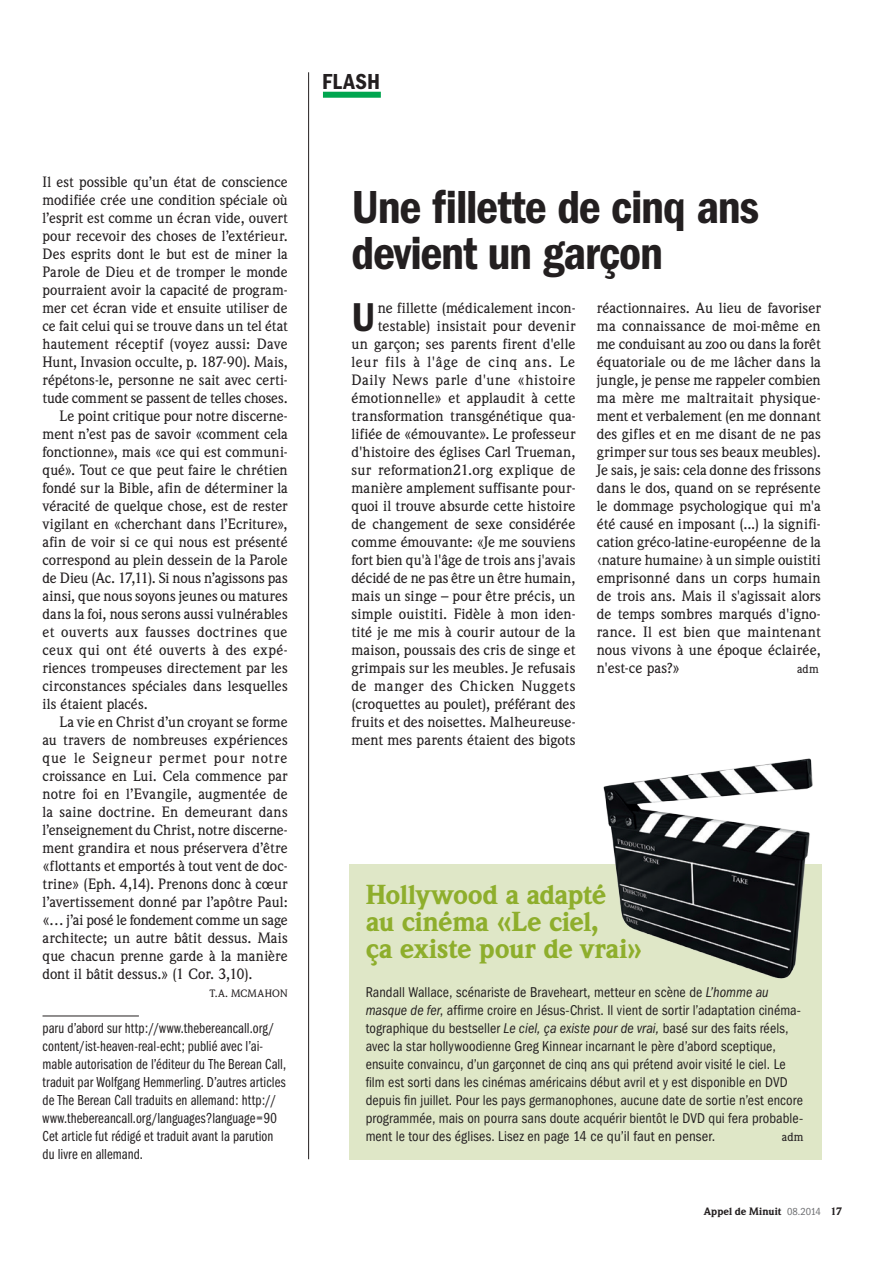
<style>
.page{position:relative;width:893px;height:1263px;background:#fff}
.page>*{position:absolute;margin:0;border:0;box-sizing:border-box;transform-origin:0 0}
.t1{font:600 condensed 48px/45.6px "Franklin Gothic";letter-spacing:-.025em;color:#231f20}
.t2{font:600 condensed 41.7px "Franklin Gothic";color:#231f20}
.t3{font:900 27px/27px "Weidemann";letter-spacing:-.01em;color:#8eae2c}
.t4{font:600 condensed 22.5px "Franklin Gothic";letter-spacing:.025em;color:#231f20}
.t5{font:15px/18px "Franklin Gothic Book Cmpr";letter-spacing:.005em;color:#231f20}
.t6{font:500 14.7px/18px "Weidemann";color:#231f20;text-align:right}
.t7{font:condensed 14.7px/18px "Franklin Gothic";letter-spacing:.005em;color:#231f20;scale:.96 1}
.t8{font:500 14.7px "Weidemann";letter-spacing:-.02em;color:#231f20}
.t9{font:500 14.7px "Weidemann";letter-spacing:.025em;color:#231f20}
.t10{font:500 14.7px "Weidemann";letter-spacing:.045em;color:#231f20}
.t11{font:500 12px "Weidemann";letter-spacing:.02em;color:#231f20}
.t12{font:900 10.5px "Weidemann";letter-spacing:-.005em;color:#231f20}
.t13{font:500 10.5px "Weidemann";color:#231f20}
.s1{font-style:italic}
.s2{font-family:"Franklin Gothic";font-weight:400;font-stretch:condensed;color:#6c6d70}
</style>
<div class="page">
<hr style="left:308px;top:72px;width:1px;height:1087px;background:#231f20">
<div style="left:323px;top:92px;width:58px;height:6px;background:#00a54f"></div>
<div style="left:349px;top:864px;width:473px;height:295px;background:#dfe7c7"></div>
<hr style="left:43px;top:1016px;width:96px;height:1px;background:#231f20">
<img style="left:603px;top:758px;width:210px;height:221px">
<p class="t6" style="left:43px;top:173px;width:247px">Il est possible qu’un état de conscience</p>
<p class="t6" style="left:43px;top:191px;width:247px">modifiée crée une condition spéciale où</p>
<p class="t6" style="left:43px;top:209px;width:247px">l’esprit est comme un écran vide, ouvert</p>
<p class="t6" style="left:43px;top:227px;width:247px">pour recevoir des choses de l’extérieur.</p>
<p class="t6" style="left:43px;top:245px;width:247px">Des esprits dont le but est de miner la</p>
<p class="t6" style="left:43px;top:263px;width:247px">Parole de Dieu et de tromper le monde</p>
<p class="t6" style="left:43px;top:281px;width:247px">pourraient avoir la capacité de program-</p>
<p class="t6" style="left:43px;top:299px;width:247px">mer cet écran vide et ensuite utiliser de</p>
<p class="t6" style="left:43px;top:317px;width:247px">ce fait celui qui se trouve dans un tel état</p>
<p class="t6" style="left:43px;top:335px;width:247px">hautement réceptif (voyez aussi: Dave</p>
<p class="t6" style="left:43px;top:353px;width:247px">Hunt, Invasion occulte, p. 187-90). Mais,</p>
<p class="t6" style="left:43px;top:371px;width:247px">répétons-le, personne ne sait avec certi-</p>
<p class="t6" style="left:43px;top:389px;width:247px">tude comment se passent de telles choses.</p>
<p class="t6" style="left:60px;top:407px;width:230px">Le point critique pour notre discerne-</p>
<p class="t6" style="left:43px;top:425px;width:247px">ment n’est pas de savoir «comment cela</p>
<p class="t6" style="left:43px;top:443px;width:247px">fonctionne», mais «ce qui est communi-</p>
<p class="t6" style="left:43px;top:461px;width:247px">qué». Tout ce que peut faire le chrétien</p>
<p class="t6" style="left:43px;top:479px;width:247px">fondé sur la Bible, afin de déterminer la</p>
<p class="t6" style="left:43px;top:497px;width:247px">véracité de quelque chose, est de rester</p>
<p class="t6" style="left:43px;top:515px;width:247px">vigilant en «cherchant dans l’Ecriture»,</p>
<p class="t6" style="left:43px;top:533px;width:247px">afin de voir si ce qui nous est présenté</p>
<p class="t6" style="left:43px;top:551px;width:247px">correspond au plein dessein de la Parole</p>
<p class="t6" style="left:43px;top:569px;width:247px">de Dieu (Ac. 17,11). Si nous n’agissons pas</p>
<p class="t6" style="left:43px;top:587px;width:247px">ainsi, que nous soyons jeunes ou matures</p>
<p class="t6" style="left:43px;top:605px;width:247px">dans la foi, nous serons aussi vulnérables</p>
<p class="t9" style="left:43px;top:623px;width:247px">et ouverts aux fausses doctrines que</p>
<p class="t6" style="left:43px;top:641px;width:247px">ceux qui ont été ouverts à des expé-</p>
<p class="t6" style="left:43px;top:659px;width:247px">riences trompeuses directement par les</p>
<p class="t6" style="left:43px;top:677px;width:247px">circonstances spéciales dans lesquelles</p>
<p class="t6" style="left:43px;top:695px;width:107px">ils étaient placés.</p>
<p class="t6" style="left:60px;top:713px;width:230px">La vie en Christ d’un croyant se forme</p>
<p class="t6" style="left:43px;top:731px;width:247px">au travers de nombreuses expériences</p>
<p class="t10" style="left:43px;top:749px;width:247px">que le Seigneur permet pour notre</p>
<p class="t6" style="left:43px;top:767px;width:247px">croissance en Lui. Cela commence par</p>
<p class="t6" style="left:43px;top:785px;width:247px">notre foi en l’Evangile, augmentée de</p>
<p class="t6" style="left:43px;top:803px;width:247px">la saine doctrine. En demeurant dans</p>
<p class="t6" style="left:43px;top:821px;width:247px">l’enseignement du Christ, notre discerne-</p>
<p class="t6" style="left:43px;top:839px;width:247px">ment grandira et nous préservera d’être</p>
<p class="t6" style="left:43px;top:857px;width:247px">«flottants et emportés à tout vent de doc-</p>
<p class="t6" style="left:43px;top:875px;width:247px">trine» (Eph. 4,14). Prenons donc à cœur</p>
<p class="t6" style="left:43px;top:893px;width:247px">l’avertissement donné par l’apôtre Paul:</p>
<p class="t8" style="left:43px;top:911px;width:247px">«… j’ai posé le fondement comme un sage</p>
<p class="t6" style="left:43px;top:929px;width:247px">architecte; un autre bâtit dessus. Mais</p>
<p class="t6" style="left:43px;top:947px;width:247px">que chacun prenne garde à la manière</p>
<p class="t6" style="left:43px;top:965px;width:212px">dont il bâtit dessus.» (1 Cor. 3,10).</p>
<p class="t13" style="left:209px;top:987px;width:57px">T.A. McMahon</p>
<p class="t5" style="left:43px;top:1019px;width:245px">paru d’abord sur http://www.thebereancall.org/ content/ist-heaven-real-echt; publié avec l’ai&shy;mable autorisation de l’éditeur du The Berean Call, traduit par Wolfgang Hemmerling. D’autres articles de The Berean Call traduits en allemand: http:// www.thebereancall.org/languages?language=90<br>Cet article fut rédigé et traduit avant la parution du livre en allemand.</p>
<h3 class="t4" style="left:322px;top:69px;width:60px">Flash</h3>
<h1 class="t1" style="left:351px;top:185px;width:409px">Une fillette de cinq ans devient un garçon</h1>
<h2 class="t2" style="left:351px;top:293px;width:20px">U</h2>
<p class="t6" style="left:351px;top:299px;width:226px">ne fillette (médicalement incon&shy;testable) insistait pour devenir<br>un garçon; ses parents firent d'elle leur fils à l'âge de cinq ans. Le Daily News parle d'une «histoire émotionnelle» et applaudit à cette transformation transgénétique qua&shy;lifiée de «émouvante». Le professeur d'histoire des églises Carl Trueman, sur reformation21.org explique de manière amplement suffisante pour&shy;quoi il trouve absurde cette histoire de changement de sexe considérée comme émouvante: «Je me souviens fort bien qu'à l'âge de trois ans j'avais décidé de ne pas être un être humain, mais un singe – pour être précis, un simple ouistiti. Fidèle à mon iden&shy;tité je me mis à courir autour de la maison, poussais des cris de singe et grimpais sur les meubles. Je refusais de manger des Chicken Nuggets (croquettes au poulet), préférant des fruits et des noisettes. Malheureuse&shy;ment mes parents étaient des bigots</p>
<p class="t6" style="left:597px;top:299px;width:226px;text-align:justify">réactionnaires. Au lieu de favoriser ma connaissance de moi-même en me conduisant au zoo ou dans la forêt équatoriale ou de me lâcher dans la jungle, je pense me rappeler combien ma mère me maltraitait physique&shy;ment et verbalement (en me donnant des gifles et en me disant de ne pas grimper sur tous ses beaux meubles).<br>Je sais, je sais: cela donne des frissons dans le dos, quand on se représente le dommage psychologique qui m'a été causé en imposant (...) la signifi&shy;cation gréco-latine-européenne de la ‹nature humaine› à un simple ouistiti emprisonné dans un corps humain de trois ans. Mais il s'agissait alors de temps sombres marqués d'igno&shy;rance. Il est bien que maintenant nous vivons à une époque éclairée, n'est-ce pas?»</p>
<p class="t11" style="left:797px;top:662px;width:23px">adm</p>
<h3 class="t3" style="left:366px;top:881px;width:278px">Hollywood a adapté<br>au cinéma «Le ciel,<br>ça existe pour de vrai»</h3>
<p class="t7" style="left:366px;top:983px;width:457px">Randall Wallace, scénariste de Braveheart, metteur en scène de <span class="s1">L’homme au masque de fer</span>, affirme croire en Jésus-Christ. Il vient de sortir l’adaptation cinéma&shy;tographique du bestseller <span class="s1">Le ciel, ça existe pour de vrai,</span> basé sur des faits réels, avec la star hollywoodienne Greg Kinnear incarnant le père d’abord sceptique, ensuite convaincu, d’un garçonnet de cinq ans qui prétend avoir visité le ciel. Le film est sorti dans les cinémas américains début avril et y est disponible en DVD depuis fin juillet. Pour les pays germanophones, aucune date de sortie n’est encore programmée, mais on pourra sans doute acquérir bientôt le DVD qui fera probable&shy;ment le tour des églises. Lisez en page 14 ce qu’il faut en penser.</p>
<p class="t11" style="left:782px;top:1130px;width:23px">adm</p>
<p class="t12" style="left:704px;top:1204px;width:140px">Appel de Minuit <span class="s2">08.2014</span> 17</p>
</div>
